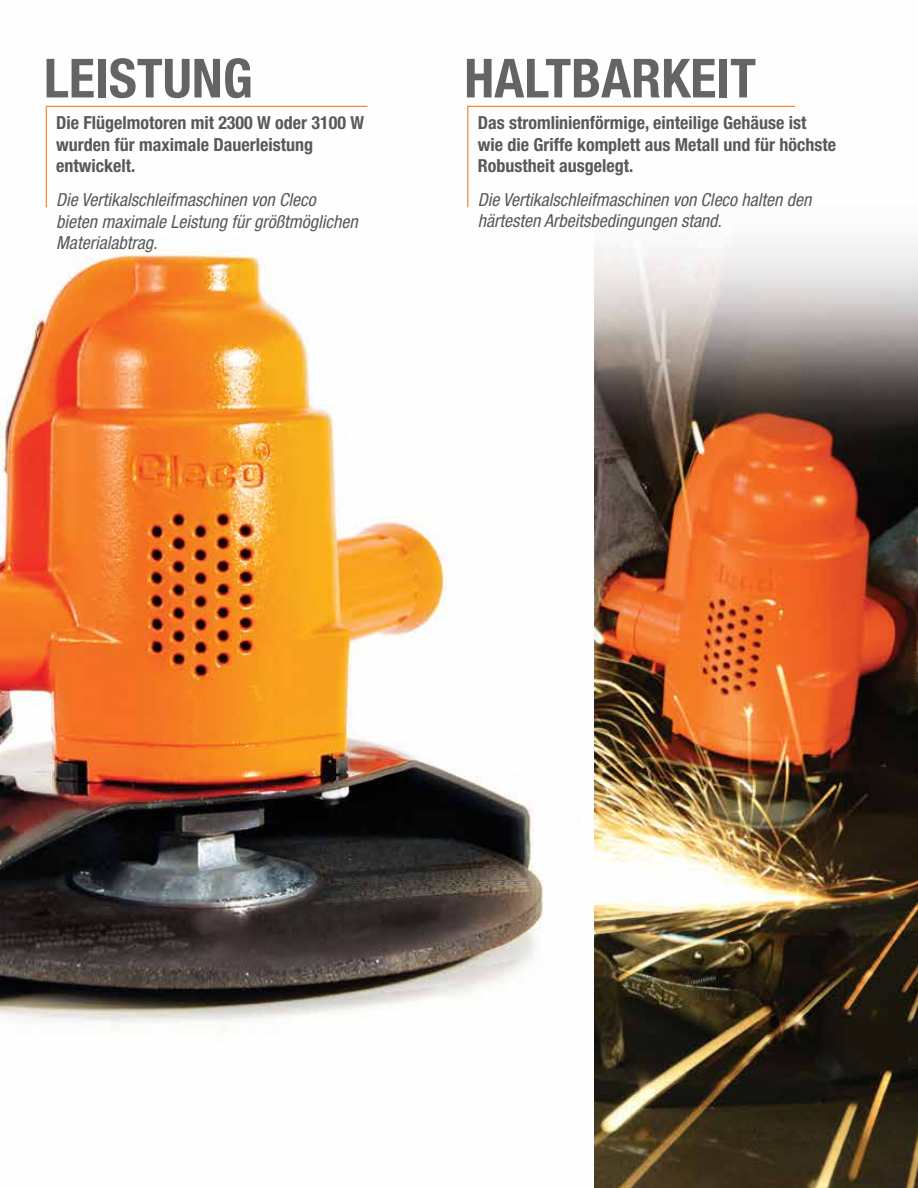
<style>
.page{position:relative;width:918px;height:1188px;background:#fff}
.page>*{position:absolute;margin:0;border:0;box-sizing:border-box;transform-origin:0 0}
.t1{font:700 condensed 54px "Helvetica Neue LT Pro";color:#636466}
.t2{font:700 condensed 18px/21.6px "Helvetica Neue LT Pro";color:#58595b}
.t3{font:italic condensed 18px/21.6px "Helvetica Neue LT Pro";color:#58595b}
</style>
<div class="page">
<img style="left:0;top:249px;width:543px;height:782px">
<img style="left:594px;top:245px;width:324px;height:943px">
<svg style="left:45px;top:105px;width:323px;height:103px"></svg>
<svg style="left:467px;top:105px;width:329px;height:103px"></svg>
<h1 class="t1" style="left:44px;top:46px;width:210px">LEISTUNG</h1>
<p class="t2" style="left:56px;top:112px;width:309px">Die Flügelmotoren mit 2300 W oder 3100 W wurden für maximale Dauerleistung entwickelt.</p>
<p class="t3" style="left:56px;top:189px;width:303px">Die Vertikalschleifmaschinen von Cleco bieten maximale Leistung für größtmöglichen<br>Materialabtrag.</p>
<h1 class="t1" style="left:464px;top:46px;width:293px">HALTBARKEIT</h1>
<p class="t2" style="left:478px;top:112px;width:360px">Das stromlinienförmige, einteilige Gehäuse ist wie die Griffe komplett aus Metall und für höchste<br>Robustheit ausgelegt.</p>
<p class="t3" style="left:478px;top:189px;width:335px">Die Vertikalschleifmaschinen von Cleco halten den härtesten Arbeitsbedingungen stand.</p>
</div>
